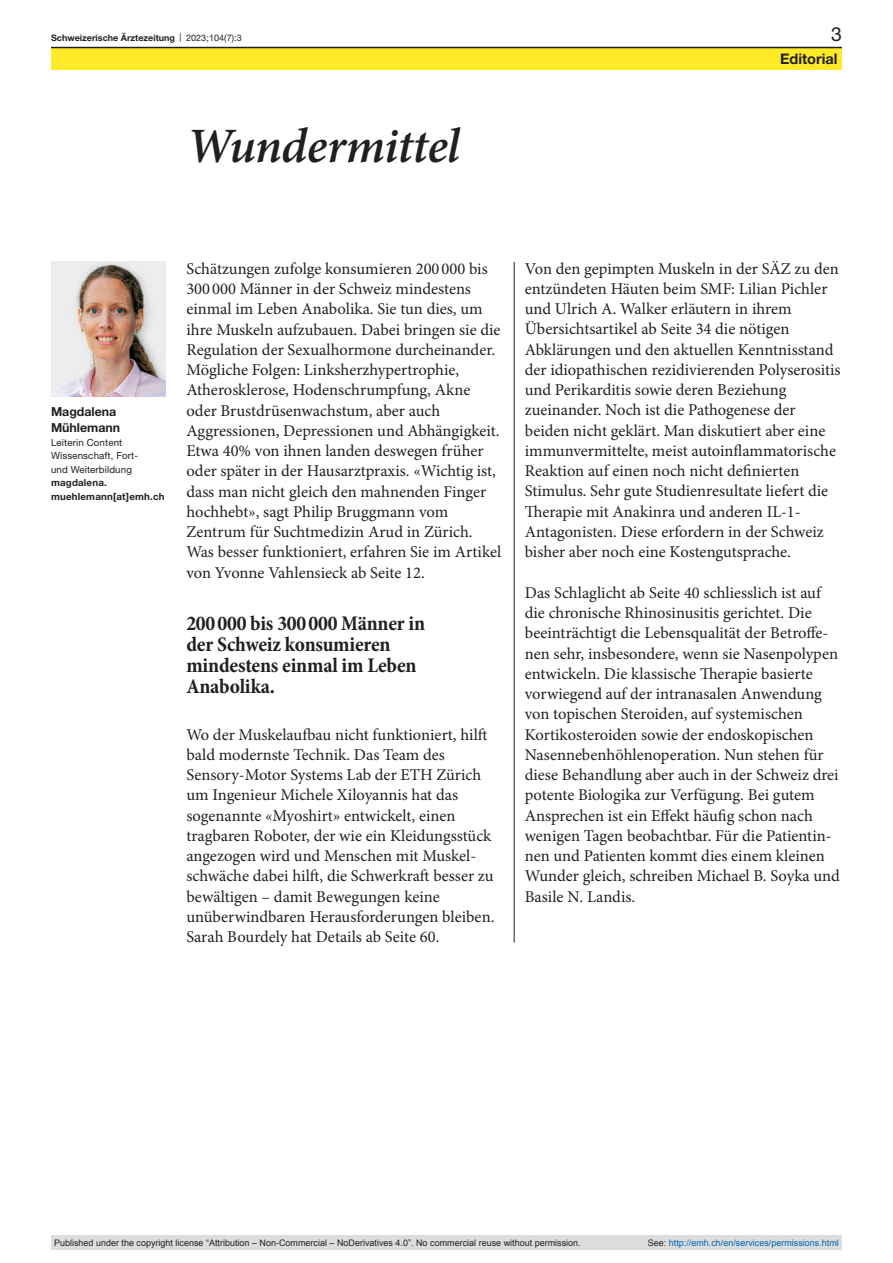
<style>
.page{position:relative;width:893px;height:1263px;background:#fff}
.page>*{position:absolute;margin:0;border:0;box-sizing:border-box;transform-origin:0 0}
.article-title-33-ser{font:italic 600 49.5px "Minion Pro";letter-spacing:-.015em;color:#231f20}
.quote{font:700 condensed 21px/21px "Minion Pro";letter-spacing:-.01em;color:#231f20}
.t1{font:19.5px "Helvetica Neue LT Pro";color:#231f20}
.paragraph-left-large{font:16.5px/20.2px "Minion Pro";color:#231f20}
.t2{font:700 14.55px "Helvetica Neue LT Pro";color:#231f20}
.authors{font:700 12.3px/16.5px "Helvetica Neue LT Pro";color:#231f20}
.affiliations{font:9.75px/13.5px "Helvetica Neue LT Pro";letter-spacing:.01em;color:#231f20}
.authors-e-mail{font:700 9.75px/13.5px "Helvetica Neue LT Pro";letter-spacing:.02em;color:#231f20}
.t3{font:9px "Arial";color:#231f20}
.t4{font:9px "Arial";color:#0066b3}
.t5{font:700 9px "Helvetica Neue LT Pro";color:#231f20}
.s1{font-weight:400}
.s2{color:#231f20}
</style>
<div class="page">
<hr style="left:514px;top:262px;width:1px;height:680px;background:#231f20">
<img style="left:51px;top:261px;width:115px;height:135px">
<div style="left:51px;top:47px;width:791px;height:23px;background:#ffea2a"></div>
<hr style="left:51px;top:47px;width:791px;height:1px;background:#231f20">
<div style="left:51px;top:1235px;width:791px;height:15px;background:#dcdddf"></div>
<p class="t5" style="left:51px;top:32px;width:192px">Schweizerische Ärztezeitung <span class="s1">| 2023;104(7):3</span></p>
<p class="t1" style="left:831px;top:22px;width:12px">3</p>
<p class="article-title-33-ser" style="left:186px;top:111px;width:275px">Wundermittel</p>
<p class="t2" style="left:780px;top:49px;width:59px">Editorial</p>
<p class="authors" style="left:51px;top:403px;width:71px">Magdalena<br>Mühlemann</p>
<p class="affiliations" style="left:51px;top:435px;width:89px">Leiterin Content<br>Wissenschaft, Fort&shy;und Weiterbildung</p>
<p class="authors-e-mail" style="left:51px;top:475px;width:115px">magdalena. muehlemann[at]emh.ch</p>
<p class="paragraph-left-large" style="left:186px;top:258px;width:316px">Schätzungen zufolge konsumieren 200 000 bis 300 000 Männer in der Schweiz mindestens einmal im Leben Anabolika. Sie tun dies, um ihre Muskeln aufzubauen. Dabei bringen sie die Regulation der Sexualhormone durcheinander.<br>Mögliche Folgen: Linksherzhypertrophie, Atherosklerose, Hodenschrumpfung, Akne oder Brustdrüsenwachstum, aber auch Aggressionen, Depressionen und Abhängigkeit.<br>Etwa 40% von ihnen landen deswegen früher oder später in der Hausarztpraxis. «Wichtig ist, dass man nicht gleich den mahnenden Finger hochhebt», sagt Philip Bruggmann vom Zentrum für Suchtmedizin Arud in Zürich.<br>Was besser funktioniert, erfahren Sie im Artikel von Yvonne Vahlensieck ab Seite 12.</p>
<p class="quote" style="left:186px;top:614px;width:240px">200000 bis 300000 Männer in der Schweiz konsumieren mindestens einmal im Leben<br>Anabolika.</p>
<p class="paragraph-left-large" style="left:186px;top:724px;width:310px">Wo der Muskelaufbau nicht funktioniert, hilft bald modernste Technik. Das Team des Sensory-Motor Systems Lab der ETH Zürich um Ingenieur Michele Xiloyannis hat das sogenannte «Myoshirt» entwickelt, einen tragbaren Roboter, der wie ein Kleidungsstück angezogen wird und Menschen mit Muskel&shy;schwäche dabei hilft, die Schwerkraft besser zu bewältigen – damit Bewegungen keine unüberwindbaren Herausforderungen bleiben.<br>Sarah Bourdely hat Details ab Seite 60.</p>
<p class="paragraph-left-large" style="left:525px;top:258px;width:317px">Von den gepimpten Muskeln in der SÄZ zu den entzündeten Häuten beim SMF: Lilian Pichler und Ulrich A. Walker erläutern in ihrem Übersichtsartikel ab Seite 34 die nötigen Abklärungen und den aktuellen Kenntnisstand der idiopathischen rezidivierenden Polyserositis und Perikarditis sowie deren Beziehung zueinander. Noch ist die Pathogenese der beiden nicht geklärt. Man diskutiert aber eine immunvermittelte, meist autoinflammatorische Reaktion auf einen noch nicht definierten Stimulus. Sehr gute Studienresultate liefert die Therapie mit Anakinra und anderen IL-1- Antagonisten. Diese erfordern in der Schweiz bisher aber noch eine Kostengutsprache.</p>
<p class="paragraph-left-large" style="left:525px;top:582px;width:317px">Das Schlaglicht ab Seite 40 schliesslich ist auf die chronische Rhinosinusitis gerichtet. Die beeinträchtigt die Lebensqualität der Betroffe&shy;nen sehr, insbesondere, wenn sie Nasenpolypen entwickeln. Die klassische Therapie basierte vorwiegend auf der intranasalen Anwendung von topischen Steroiden, auf systemischen Kortikosteroiden sowie der endoskopischen Nasennebenhöhlenoperation. Nun stehen für diese Behandlung aber auch in der Schweiz drei potente Biologika zur Verfügung. Bei gutem Ansprechen ist ein Effekt häufig schon nach wenigen Tagen beobachtbar. Für die Patientin&shy;nen und Patienten kommt dies einem kleinen Wunder gleich, schreiben Michael B. Soyka und Basile N. Landis.</p>
<p class="t3" style="left:54px;top:1237px;width:528px">Published under the copyright license “Attribution – Non-Commercial – NoDerivatives 4.0”. No commercial reuse without permission.</p>
<p class="t4" style="left:648px;top:1237px;width:193px"><span class="s2">See:</span> http://emh.ch/en/services/permissions.html</p>
</div>
